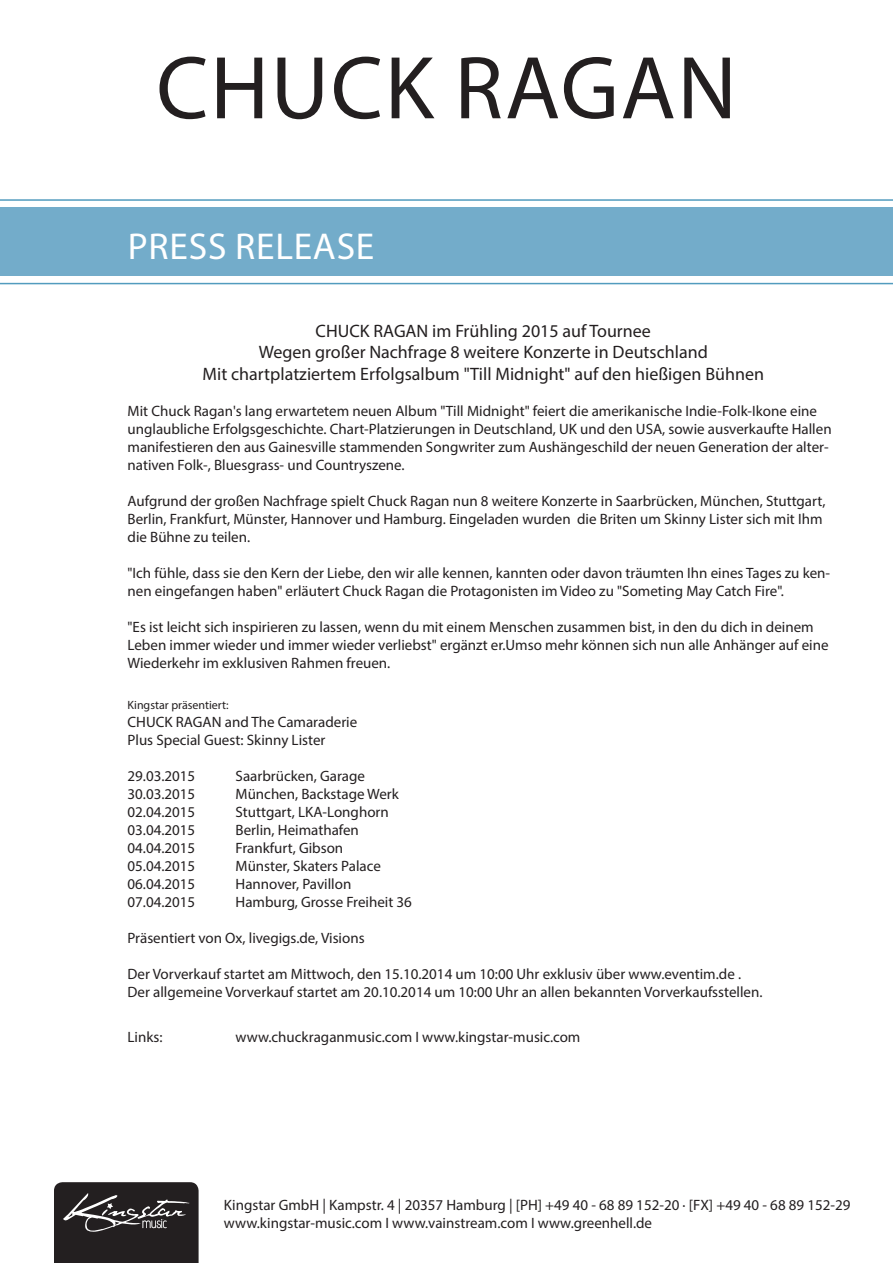
<style>
.page{position:relative;width:893px;height:1263px;background:#fff}
.page>*{position:absolute;margin:0;border:0;box-sizing:border-box;transform-origin:0 0}
.t1{font:90px "Myriad Pro";letter-spacing:.02em;color:#231f20}
.t2{font:37.5px "Myriad Pro";letter-spacing:.02em;color:#fff}
.t3{font:18px "Myriad Pro";color:#231f20}
.t4{font:15px/18px "Myriad Pro";color:#231f20}
.t5{font:12px "Myriad Pro";color:#231f20}
</style>
<div class="page">
<svg style="left:54px;top:1182px;width:145px;height:81px;background:#343031"></svg>
<svg style="left:0;top:199px;width:893px;height:85px"></svg>
<div style="left:0;top:207px;width:893px;height:69px;background:#73acca"></div>
<p class="t1" style="left:156px;top:33px;width:582px">CHUCK RAGAN</p>
<p class="t2" style="left:128px;top:223px;width:248px">PRESS RELEASE</p>
<p class="t3" style="left:316px;top:320px;width:337px">CHUCK RAGAN im Frühling 2015 auf Tournee</p>
<p class="t3" style="left:259px;top:341px;width:451px">Wegen großer Nachfrage 8 weitere Konzerte in Deutschland</p>
<p class="t3" style="left:203px;top:363px;width:563px">Mit chartplatziertem Erfolgsalbum "Till Midnight" auf den hießigen Bühnen</p>
<p class="t4" style="left:128px;top:402px;width:706px">Mit Chuck Ragan's lang erwartetem neuen Album "Till Midnight" feiert die amerikanische Indie-Folk-Ikone eine unglaubliche Erfolgsgeschichte. Chart-Platzierungen in Deutschland, UK und den USA, sowie ausverkaufte Hallen manifestieren den aus Gainesville stammenden Songwriter zum Aushängeschild der neuen Generation der alter&shy;nativen Folk-, Bluesgrass- und Countryszene.</p>
<p class="t4" style="left:128px;top:492px;width:699px">Aufgrund der großen Nachfrage spielt Chuck Ragan nun 8 weitere Konzerte in Saarbrücken, München, Stuttgart,<br>Berlin, Frankfurt, Münster, Hannover und Hamburg. Eingeladen wurden die Briten um Skinny Lister sich mit Ihm die Bühne zu teilen.</p>
<p class="t4" style="left:128px;top:564px;width:704px">"Ich fühle, dass sie den Kern der Liebe, den wir alle kennen, kannten oder davon träumten Ihn eines Tages zu ken&shy;nen eingefangen haben" erläutert Chuck Ragan die Protagonisten im Video zu "Someting May Catch Fire".</p>
<p class="t4" style="left:128px;top:618px;width:702px">"Es ist leicht sich inspirieren zu lassen, wenn du mit einem Menschen zusammen bist, in den du dich in deinem<br>Leben immer wieder und immer wieder verliebst" ergänzt er.Umso mehr können sich nun alle Anhänger auf eine<br>Wiederkehr im exklusiven Rahmen freuen.</p>
<p class="t5" style="left:128px;top:698px;width:103px">Kingstar präsentiert:</p>
<p class="t4" style="left:128px;top:713px;width:231px">CHUCK RAGAN and The Camaraderie</p>
<p class="t4" style="left:128px;top:731px;width:199px">Plus Special Guest: Skinny Lister</p>
<p class="t4" style="left:128px;top:767px;width:69px">29.03.2015</p>
<p class="t4" style="left:236px;top:767px;width:131px">Saarbrücken, Garage</p>
<p class="t4" style="left:128px;top:785px;width:69px">30.03.2015</p>
<p class="t4" style="left:236px;top:785px;width:165px">München, Backstage Werk</p>
<p class="t4" style="left:128px;top:803px;width:69px">02.04.2015</p>
<p class="t4" style="left:236px;top:803px;width:155px">Stuttgart, LKA-Longhorn</p>
<p class="t4" style="left:128px;top:821px;width:69px">03.04.2015</p>
<p class="t4" style="left:236px;top:821px;width:125px">Berlin, Heimathafen</p>
<p class="t4" style="left:128px;top:839px;width:69px">04.04.2015</p>
<p class="t4" style="left:236px;top:839px;width:109px">Frankfurt, Gibson</p>
<p class="t4" style="left:128px;top:857px;width:69px">05.04.2015</p>
<p class="t4" style="left:236px;top:857px;width:147px">Münster, Skaters Palace</p>
<p class="t4" style="left:128px;top:875px;width:69px">06.04.2015</p>
<p class="t4" style="left:236px;top:875px;width:117px">Hannover, Pavillon</p>
<p class="t4" style="left:128px;top:893px;width:69px">07.04.2015</p>
<p class="t4" style="left:236px;top:893px;width:178px">Hamburg, Grosse Freiheit 36</p>
<p class="t4" style="left:128px;top:929px;width:239px">Präsentiert von Ox, livegigs.de, Visions</p>
<p class="t4" style="left:128px;top:965px;width:615px">Der Vorverkauf startet am Mittwoch, den 15.10.2014 um 10:00 Uhr exklusiv über www.eventim.de .</p>
<p class="t4" style="left:128px;top:983px;width:636px">Der allgemeine Vorverkauf startet am 20.10.2014 um 10:00 Uhr an allen bekannten Vorverkaufsstellen.</p>
<p class="t4" style="left:128px;top:1028px;width:36px">Links:</p>
<p class="t4" style="left:236px;top:1028px;width:346px">www.chuckraganmusic.com I www.kingstar-music.com</p>
<p class="t4" style="left:224px;top:1196px;width:628px">Kingstar GmbH | Kampstr. 4 | 20357 Hamburg | [PH] +49 40 - 68 89 152-20 · [FX] +49 40 - 68 89 152-29 www.kingstar-music.com I www.vainstream.com I www.greenhell.de</p>
</div>
